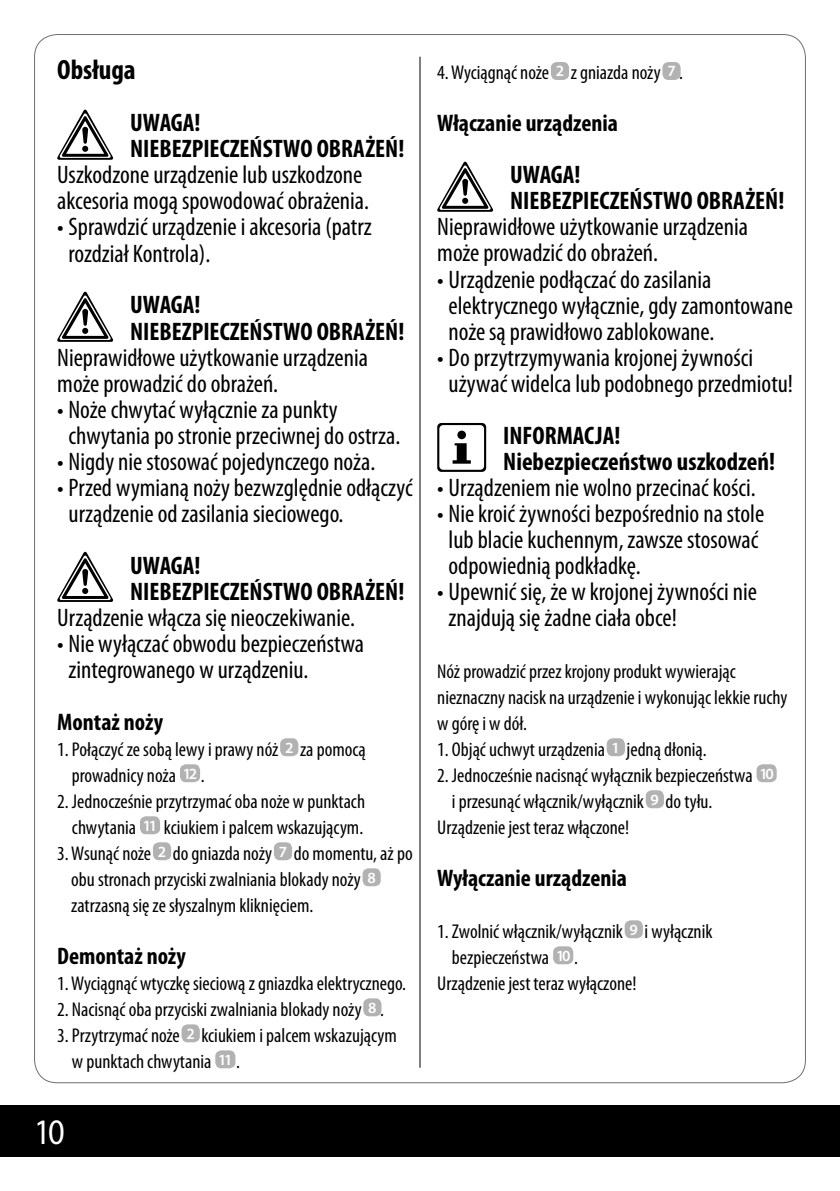
<style>
.page{position:relative;width:840px;height:1191px;background:#fff}
.page>*{position:absolute;margin:0;border:0;box-sizing:border-box;transform-origin:0 0}
.t1{font:36px "Myriad Pro";color:#fff;scale:.9 1}
.t2{font:700 condensed 28px "Myriad Pro";color:#000}
.t3{font:condensed 25.4px/26px "Myriad Pro";color:#000}
.t4{font:700 condensed 25.4px/26px "Myriad Pro";color:#000}
.t5{font:700 condensed 24px "Myriad Pro";color:#000}
.t6{font:condensed 20px/26px "Myriad Pro";color:#000}
.s1{font-weight:600;font-stretch:normal;font-size:15.6px;color:#fff}
</style>
<div class="page">
<div style="left:0;top:1106px;width:839px;height:51px;background:#000"></div>
<hr style="left:419px;top:57px;width:1px;height:1010px;background:#000">
<svg style="left:57px;top:109px;width:57px;height:51px"></svg>
<svg style="left:57px;top:291px;width:57px;height:51px"></svg>
<svg style="left:57px;top:551px;width:57px;height:51px"></svg>
<div style="left:280px;top:738px;width:18px;height:18px;background:#b3b2b2;border-radius:6px"></div>
<div style="left:180px;top:764px;width:20px;height:18px;background:#b3b2b2;border-radius:6px"></div>
<div style="left:140px;top:816px;width:20px;height:18px;background:#b3b2b2;border-radius:6px"></div>
<div style="left:153px;top:842px;width:18px;height:18px;background:#b3b2b2;border-radius:6px"></div>
<div style="left:274px;top:842px;width:18px;height:18px;background:#b3b2b2;border-radius:6px"></div>
<div style="left:362px;top:868px;width:18px;height:18px;background:#b3b2b2;border-radius:6px"></div>
<div style="left:363px;top:998px;width:18px;height:18px;background:#b3b2b2;border-radius:6px"></div>
<div style="left:181px;top:1024px;width:19px;height:18px;background:#b3b2b2;border-radius:6px"></div>
<div style="left:215px;top:1050px;width:20px;height:18px;background:#b3b2b2;border-radius:6px"></div>
<div style="left:550px;top:62px;width:18px;height:18px;background:#b3b2b2;border-radius:6px"></div>
<div style="left:662px;top:62px;width:18px;height:18px;background:#b3b2b2;border-radius:6px"></div>
<svg style="left:437px;top:161px;width:56px;height:51px"></svg>
<svg style="left:437px;top:423px;width:49px;height:49px"></svg>
<div style="left:606px;top:738px;width:18px;height:18px;background:#b3b2b2;border-radius:6px"></div>
<div style="left:756px;top:764px;width:20px;height:18px;background:#b3b2b2;border-radius:6px"></div>
<div style="left:645px;top:790px;width:18px;height:18px;background:#b3b2b2;border-radius:6px"></div>
<div style="left:624px;top:920px;width:18px;height:18px;background:#b3b2b2;border-radius:6px"></div>
<div style="left:553px;top:946px;width:20px;height:18px;background:#b3b2b2;border-radius:6px"></div>
<p class="t2" style="left:57px;top:53px;width:80px">Obsługa</p>
<p class="t4" style="left:130px;top:109px;width:275px">UWAGA!<br>NIEBEZPIECZEŃSTWO OBRAŻEŃ!</p>
<p class="t3" style="left:57px;top:162px;width:313px">Uszkodzone urządzenie lub uszkodzone akcesoria mogą spowodować obrażenia.</p>
<p class="t3" style="left:69px;top:214px;width:304px;text-indent:-11px">• Sprawdzić urządzenie i akcesoria (patrz rozdział Kontrola).</p>
<p class="t4" style="left:130px;top:291px;width:275px">UWAGA!<br>NIEBEZPIECZEŃSTWO OBRAŻEŃ!</p>
<p class="t3" style="left:57px;top:344px;width:312px">Nieprawidłowe użytkowanie urządzenia może prowadzić do obrażeń.</p>
<p class="t3" style="left:69px;top:396px;width:333px;text-indent:-11px">• Noże chwytać wyłącznie za punkty chwytania po stronie przeciwnej do ostrza.</p>
<p class="t3" style="left:57px;top:448px;width:319px">• Nigdy nie stosować pojedynczego noża.</p>
<p class="t3" style="left:69px;top:474px;width:345px;text-indent:-11px">• Przed wymianą noży bezwzględnie odłączyć urządzenie od zasilania sieciowego.</p>
<p class="t4" style="left:130px;top:551px;width:275px">UWAGA!<br>NIEBEZPIECZEŃSTWO OBRAŻEŃ!</p>
<p class="t3" style="left:57px;top:604px;width:299px">Urządzenie włącza się nieoczekiwanie.</p>
<p class="t3" style="left:69px;top:630px;width:297px;text-indent:-11px">• Nie wyłączać obwodu bezpieczeństwa zintegrowanego w urządzeniu.</p>
<p class="t5" style="left:57px;top:706px;width:107px">Montaż noży</p>
<p class="t6" style="left:72px;top:736px;width:295px;text-indent:-15px">1. Połączyć ze sobą lewy i prawy nóż <span class="s1">2</span> za pomocą prowadnicy noża <span class="s1">12</span> .</p>
<p class="t6" style="left:57px;top:788px;width:309px;text-align:right">2. Jednocześnie przytrzymać oba noże w punktach chwytania <span class="s1">11</span> kciukiem i palcem wskazującym.</p>
<p class="t6" style="left:71px;top:840px;width:343px;text-indent:-14px">3. Wsunąć noże <span class="s1">2</span> do gniazda noży <span class="s1">7</span> do momentu, aż po obu stronach przyciski zwalniania blokady noży <span class="s1">8 </span>zatrzasną się ze słyszalnym kliknięciem.</p>
<p class="t5" style="left:57px;top:940px;width:130px">Demontaż noży</p>
<p class="t6" style="left:57px;top:970px;width:350px">1. Wyciągnąć wtyczkę sieciową z gniazdka elektrycznego.</p>
<p class="t6" style="left:57px;top:996px;width:328px">2. Nacisnąć oba przyciski zwalniania blokady noży <span class="s1">8</span> .</p>
<p class="t6" style="left:72px;top:1022px;width:326px;text-indent:-15px">3. Przytrzymać noże <span class="s1">2</span> kciukiem i palcem wskazującym w punktach chwytania <span class="s1">11</span> .</p>
<h1 class="t1" style="left:34px;top:1110px;width:35px">10</h1>
<p class="t6" style="left:437px;top:60px;width:247px">4. Wyciągnąć noże <sup>2</sup> z gniazda noży <sup>7</sup> .</p>
<p class="t5" style="left:437px;top:108px;width:182px">Włączanie urządzenia</p>
<p class="t4" style="left:510px;top:161px;width:275px">UWAGA!<br>NIEBEZPIECZEŃSTWO OBRAŻEŃ!</p>
<p class="t3" style="left:437px;top:214px;width:312px">Nieprawidłowe użytkowanie urządzenia może prowadzić do obrażeń.</p>
<p class="t3" style="left:448px;top:266px;width:346px;text-indent:-11px">• Urządzenie podłączać do zasilania elektrycznego wyłącznie, gdy zamontowane noże są prawidłowo zablokowane.</p>
<p class="t3" style="left:448px;top:344px;width:346px;text-indent:-11px">• Do przytrzymywania krojonej żywności używać widelca lub podobnego przedmiotu!</p>
<p class="t4" style="left:503px;top:421px;width:273px">INFORMACJA!<br>Niebezpieczeństwo uszkodzeń!</p>
<p class="t3" style="left:437px;top:474px;width:320px">• Urządzeniem nie wolno przecinać kości.</p>
<p class="t3" style="left:448px;top:500px;width:317px;text-indent:-11px">• Nie kroić żywności bezpośrednio na stole lub blacie kuchennym, zawsze stosować odpowiednią podkładkę.</p>
<p class="t3" style="left:448px;top:578px;width:310px;text-indent:-11px">• Upewnić się, że w krojonej żywności nie znajdują się żadne ciała obce!</p>
<p class="t6" style="left:437px;top:658px;width:351px">Nóż prowadzić przez krojony produkt wywierając nieznaczny nacisk na urządzenie i wykonując lekkie ruchy w górę i w dół.</p>
<p class="t6" style="left:437px;top:736px;width:271px">1. Objąć uchwyt urządzenia <span class="s1">1</span> jedną dłonią.</p>
<p class="t6" style="left:437px;top:762px;width:338px">2. Jednocześnie nacisnąć wyłącznik bezpieczeństwa <span class="s1">10</span></p>
<p class="t6" style="left:451px;top:788px;width:262px">i przesunąć włącznik/wyłącznik <span class="s1">9</span> do tyłu.</p>
<p class="t6" style="left:437px;top:814px;width:193px">Urządzenie jest teraz włączone!</p>
<p class="t5" style="left:437px;top:862px;width:191px">Wyłączanie urządzenia</p>
<p class="t6" style="left:437px;top:918px;width:276px">1. Zwolnić włącznik/wyłącznik <span class="s1">9</span> i wyłącznik</p>
<p class="t6" style="left:451px;top:944px;width:127px">bezpieczeństwa <span class="s1">10</span> .</p>
<p class="t6" style="left:437px;top:970px;width:201px">Urządzenie jest teraz wyłączone!</p>
</div>
